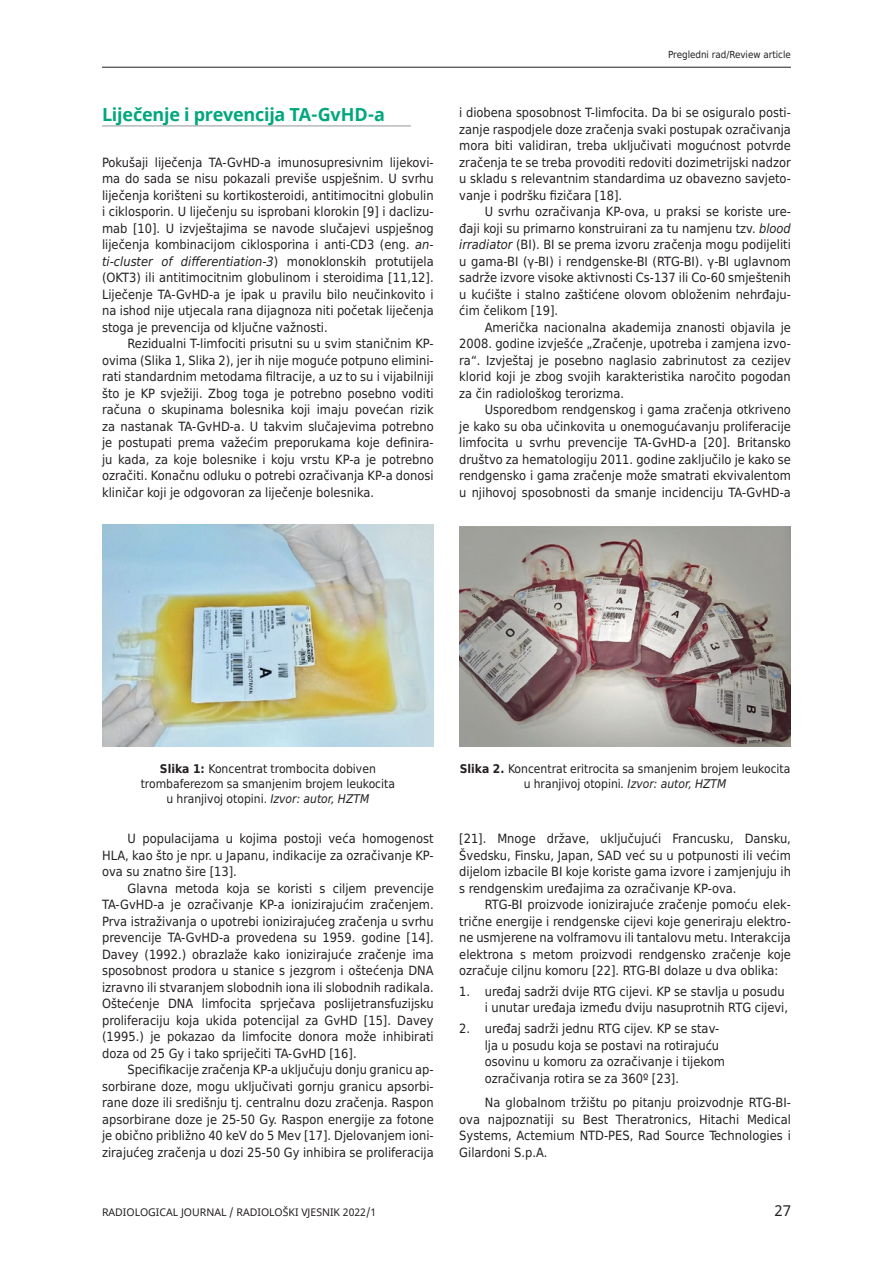
<style>
.page{position:relative;width:893px;height:1263px;background:#fff}
.page>*{position:absolute;margin:0;border:0;box-sizing:border-box;transform-origin:0 0}
.t1{font:700 18px "Noto Sans";letter-spacing:-.015em;color:#00a77e}
.t2{font:15px "Noto Sans";color:#231f20}
.t3{font:12.75px/16.5px "DejaVu Sans Condensed";color:#231f20;text-align:justify}
.t4{font:12px/15px "DejaVu Sans Condensed";color:#231f20;text-align:center}
.t5{font:10.5px "Noto Sans";color:#231f20}
.t6{font:9.75px "DejaVu Sans Condensed";color:#231f20}
.s1{font-style:italic}
.s2{font-weight:700}
</style>
<div class="page">
<hr style="left:102px;top:126px;width:309px;height:1px;background:#939598">
<img style="left:102px;top:524px;width:332px;height:223px">
<img style="left:459px;top:526px;width:332px;height:221px">
<hr style="left:102px;top:67px;width:689px;height:1px;background:#231f20">
<h1 class="t1" style="left:102px;top:102px;width:285px">Liječenje i prevencija TA-GvHD-a</h1>
<p class="t3" style="left:102px;top:153px;width:333px">Pokušaji liječenja TA-GvHD-a imunosupresivnim lijekovi&shy;ma do sada se nisu pokazali previše uspješnim. U svrhu liječenja korišteni su kortikosteroidi, antitimocitni globulin i ciklosporin. U liječenju su isprobani klorokin [9] i daclizu&shy;mab [10]. U izvještajima se navode slučajevi uspješnog liječenja kombinacijom ciklosporina i anti-CD3 (eng. <span class="s1">an&shy;ti-cluster of differentiation-3</span>) monoklonskih protutijela (OKT3) ili antitimocitnim globulinom i steroidima [11,12].<br>Liječenje TA-GvHD-a je ipak u pravilu bilo neučinkovito i na ishod nije utjecala rana dijagnoza niti početak liječenja stoga je prevencija od ključne važnosti.</p>
<p class="t3" style="left:102px;top:335px;width:333px;text-indent:26px">Rezidualni T-limfociti prisutni su u svim staničnim KP&shy;ovima (Slika 1, Slika 2), jer ih nije moguće potpuno elimini&shy;rati standardnim metodama filtracije, a uz to su i vijabilniji što je KP svježiji. Zbog toga je potrebno posebno voditi računa o skupinama bolesnika koji imaju povećan rizik za nastanak TA-GvHD-a. U takvim slučajevima potrebno je postupati prema važećim preporukama koje definira&shy;ju kada, za koje bolesnike i koju vrstu KP-a je potrebno ozračiti. Konačnu odluku o potrebi ozračivanja KP-a donosi kliničar koji je odgovoran za liječenje bolesnika.</p>
<p class="t6" style="left:668px;top:46px;width:124px">Pregledni rad/Review article</p>
<p class="t3" style="left:459px;top:104px;width:333px">i diobena sposobnost T-limfocita. Da bi se osiguralo posti&shy;zanje raspodjele doze zračenja svaki postupak ozračivanja mora biti validiran, treba uključivati mogućnost potvrde zračenja te se treba provoditi redoviti dozimetrijski nadzor u skladu s relevantnim standardima uz obavezno savjeto&shy;vanje i podršku fizičara [18].</p>
<p class="t3" style="left:459px;top:203px;width:333px;text-indent:26px">U svrhu ozračivanja KP-ova, u praksi se koriste ure&shy;đaji koji su primarno konstruirani za tu namjenu tzv. <span class="s1">blood irradiator</span> (BI). BI se prema izvoru zračenja mogu podijeliti u gama-BI (γ-BI) i rendgenske-BI (RTG-BI). γ-BI uglavnom sadrže izvore visoke aktivnosti Cs-137 ili Co-60 smještenih u kućište i stalno zaštićene olovom obloženim nehrđaju&shy;ćim čelikom [19].</p>
<p class="t3" style="left:459px;top:318px;width:333px;text-indent:26px">Američka nacionalna akademija znanosti objavila je 2008. godine izvješće „Zračenje, upotreba i zamjena izvo&shy;ra“. Izvještaj je posebno naglasio zabrinutost za cezijev klorid koji je zbog svojih karakteristika naročito pogodan za čin radiološkog terorizma.</p>
<p class="t3" style="left:459px;top:401px;width:333px;text-indent:26px">Usporedbom rendgenskog i gama zračenja otkriveno je kako su oba učinkovita u onemogućavanju proliferacije limfocita u svrhu prevencije TA-GvHD-a [20]. Britansko društvo za hematologiju 2011. godine zaključilo je kako se rendgensko i gama zračenje može smatrati ekvivalentom u njihovoj sposobnosti da smanje incidenciju TA-GvHD-a</p>
<p class="t4" style="left:141px;top:760px;width:256px"><span class="s2">Slika 1:</span> Koncentrat trombocita dobiven trombaferezom sa smanjenim brojem leukocita u hranjivoj otopini. <span class="s1">Izvor: autor, HZTM</span></p>
<p class="t4" style="left:460px;top:760px;width:332px"><span class="s2">Slika 2.</span> Koncentrat eritrocita sa smanjenim brojem leukocita u hranjivoj otopini<span class="s1">. Izvor: autor, HZTM</span></p>
<p class="t3" style="left:102px;top:830px;width:333px;text-indent:26px">U populacijama u kojima postoji veća homogenost HLA, kao što je npr. u Japanu, indikacije za ozračivanje KP&shy;ova su znatno šire [13].</p>
<p class="t3" style="left:102px;top:879px;width:333px;text-indent:26px">Glavna metoda koja se koristi s ciljem prevencije TA-GvHD-a je ozračivanje KP-a ionizirajućim zračenjem.<br>Prva istraživanja o upotrebi ionizirajućeg zračenja u svrhu prevencije TA-GvHD-a provedena su 1959. godine [14].<br>Davey (1992.) obrazlaže kako ionizirajuće zračenje ima sposobnost prodora u stanice s jezgrom i oštećenja DNA izravno ili stvaranjem slobodnih iona ili slobodnih radikala.<br>Oštećenje DNA limfocita sprječava poslijetransfuzijsku proliferaciju koja ukida potencijal za GvHD [15]. Davey (1995.) je pokazao da limfocite donora može inhibirati doza od 25 Gy i tako spriječiti TA-GvHD [16].</p>
<p class="t3" style="left:102px;top:1061px;width:333px;text-indent:26px">Specifikacije zračenja KP-a uključuju donju granicu ap&shy;sorbirane doze, mogu uključivati gornju granicu apsorbi&shy;rane doze ili središnju tj. centralnu dozu zračenja. Raspon apsorbirane doze je 25-50 Gy. Raspon energije za fotone je obično približno 40 keV do 5 Mev [17]. Djelovanjem ioni&shy;zirajućeg zračenja u dozi 25-50 Gy inhibira se proliferacija</p>
<p class="t3" style="left:459px;top:830px;width:333px">[21]. Mnoge države, uključujući Francusku, Dansku, Švedsku, Finsku, Japan, SAD već su u potpunosti ili većim dijelom izbacile BI koje koriste gama izvore i zamjenjuju ih s rendgenskim uređajima za ozračivanje KP-ova.</p>
<p class="t3" style="left:459px;top:896px;width:333px;text-indent:26px">RTG-BI proizvode ionizirajuće zračenje pomoću elek&shy;trične energije i rendgenske cijevi koje generiraju elektro&shy;ne usmjerene na volframovu ili tantalovu metu. Interakcija elektrona s metom proizvodi rendgensko zračenje koje ozračuje ciljnu komoru [22]. RTG-BI dolaze u dva oblika:</p>
<p class="t3" style="left:459px;top:983px;width:330px;text-align:right">1. uređaj sadrži dvije RTG cijevi. KP se stavlja u posudu i unutar uređaja između dviju nasuprotnih RTG cijevi,</p>
<p class="t3" style="left:485px;top:1020px;width:242px;text-align:left;text-indent:-26px">2. uređaj sadrži jednu RTG cijev. KP se stav&shy;lja u posudu koja se postavi na rotirajuću osovinu u komoru za ozračivanje i tijekom ozračivanja rotira se za 360º [23].</p>
<p class="t3" style="left:459px;top:1094px;width:333px;text-indent:26px">Na globalnom tržištu po pitanju proizvodnje RTG-BI&shy;ova najpoznatiji su Best Theratronics, Hitachi Medical Systems, Actemium NTD-PES, Rad Source Technologies i Gilardoni S.p.A.</p>
<p class="t5" style="left:102px;top:1204px;width:276px">RADIOLOGICAL JOURNAL / RADIOLOŠKI VJESNIK 2022/1</p>
<p class="t2" style="left:774px;top:1200px;width:18px">27</p>
</div>
